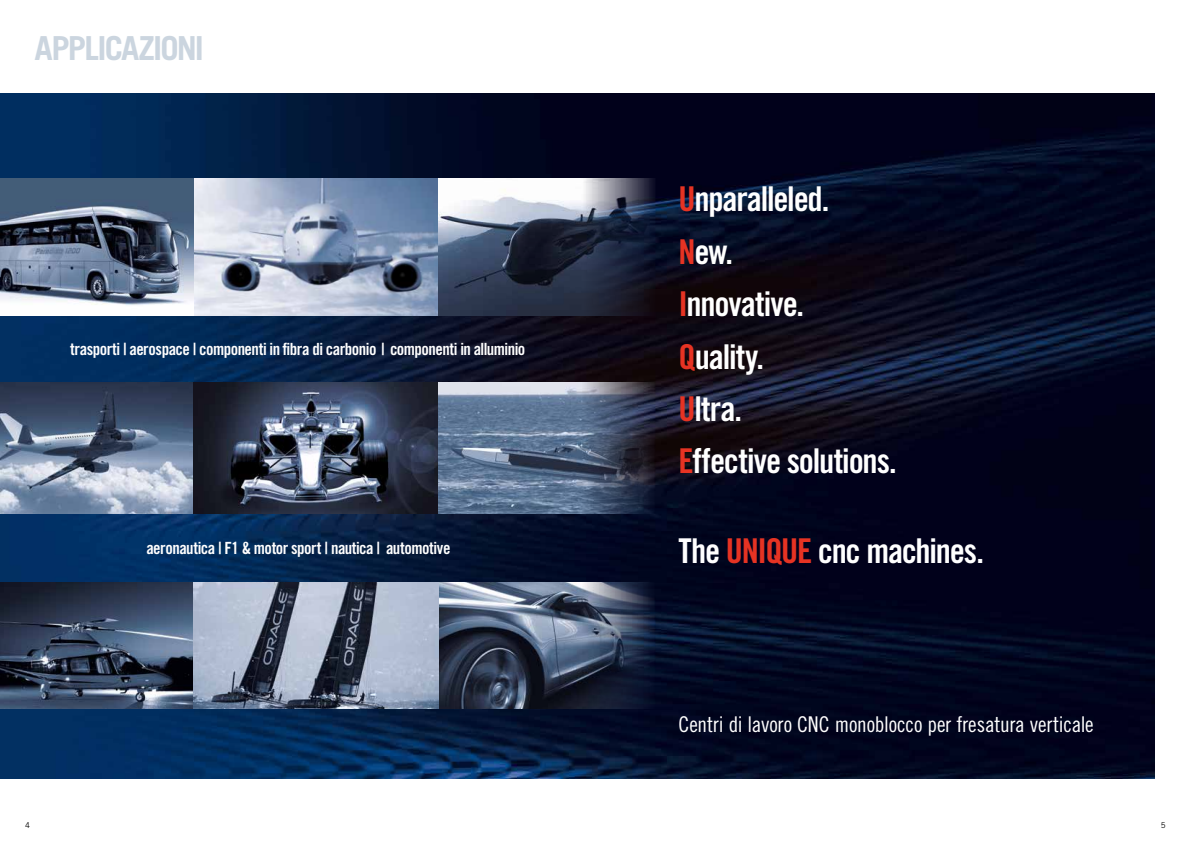
<style>
.page{position:relative;width:1191px;height:842px;background:#fff}
.page>*{position:absolute;margin:0;border:0;box-sizing:border-box;transform-origin:0 0}
.t1{font:34.2px/52.4px "Trade Gothic LT Std Bd Cn 20";letter-spacing:-.035em;color:#fff}
.t2{font:700 33.1px "Trade Gothic LT Std";letter-spacing:-.055em;color:#cbd5df}
.t3{font:21.7px "Trade Gothic LT Std Cn 18";letter-spacing:-.01em;color:#fff}
.t4{font:16.8px "Trade Gothic LT Std Bd Cn 20";letter-spacing:-.03em;color:#fff}
.t5{font:8px "Trade Gothic LT Std";color:#000}
.s1{color:#e63323}
</style>
<div class="page">
<img style="left:0;top:94px;width:1154px;height:685px">
<img style="left:0;top:383px;width:654px;height:130px">
<img style="left:0;top:179px;width:656px;height:136px">
<img style="left:0;top:583px;width:654px;height:126px">
<h2 class="t2" style="left:35px;top:28px;width:171px">APPLICAZIONI</h2>
<p class="t4" style="left:70px;top:339px;width:457px">trasporti | aerospace | componenti in fibra di carbonio | componenti in alluminio</p>
<p class="t4" style="left:146px;top:538px;width:306px">aeronautica | F1 &amp; motor sport | nautica | automotive</p>
<h1 class="t1" style="left:678px;top:172px;width:220px"><span class="s1">U</span>nparalleled.<br><span class="s1">N</span>ew.<br><span class="s1">I</span>nnovative.<br><span class="s1">Q</span>uality.<br><span class="s1">U</span>ltra.<br><span class="s1">E</span>ffective solutions.</h1>
<h1 class="t1" style="left:678px;top:524px;width:307px">The <span class="s1">UNIQUE</span> cnc machines.</h1>
<p class="t3" style="left:678px;top:711px;width:417px">Centri di lavoro CNC monoblocco per fresatura verticale</p>
<p class="t5" style="left:25px;top:820px;width:6px">4</p>
<p class="t5" style="left:1160px;top:820px;width:6px">5</p>
</div>
